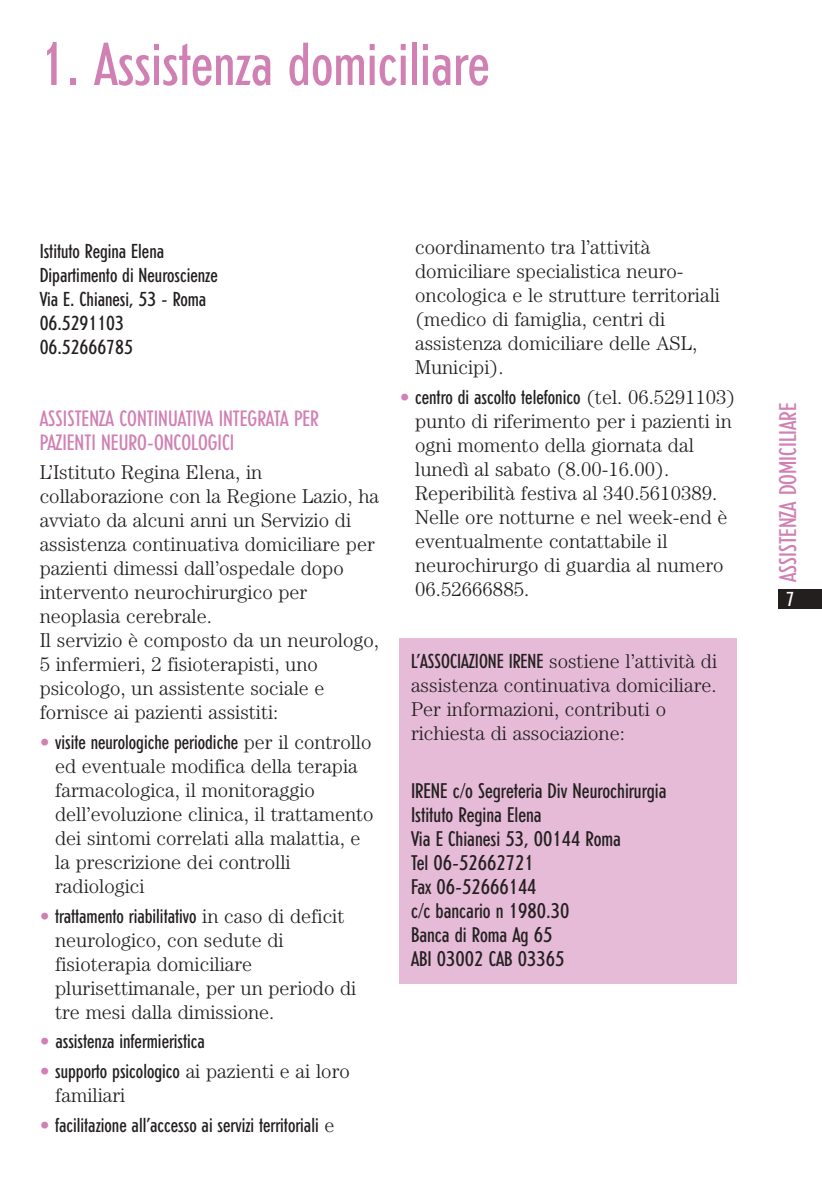
<style>
.page{position:relative;width:822px;height:1190px;background:#fff}
.page>*{position:absolute;margin:0;border:0;box-sizing:border-box;transform-origin:0 0}
.t1{font:300 condensed 60px "Erbar";color:#d180b4}
.t2{font:300 condensed 24px "Erbar";color:#d180b4}
.t3{font:300 condensed 22px/24px "Erbar";color:#d180b4}
.t4{font:300 condensed 21px/24px "Erbar";color:#231f1f}
.t5{font:300 20px/24px "Century";color:#231f1f}
.t6{font:300 condensed 20px/24px "Erbar";color:#231f1f}
.t7{font:300 condensed 20px "Erbar";color:#fff}
.s1{font-family:"Century";font-stretch:normal;color:#d180b4}
.s2{font-family:"Century";font-stretch:normal}
.s3{font-family:"Erbar";font-stretch:condensed}
</style>
<div class="page">
<div style="left:779px;top:589px;width:43px;height:20px;background:#231f1f"></div>
<div style="left:400px;top:638px;width:337px;height:346px;background:#e5bbd8"></div>
<h1 class="t1" style="left:40px;top:42px;width:452px">1. Assistenza domiciliare</h1>
<p class="t6" style="left:40px;top:241px;width:180px">Istituto Regina Elena<br>Dipartimento di Neuroscienze<br>Via E. Chianesi, 53 - Roma<br>06.5291103<br>06.52666785</p>
<p class="t3" style="left:40px;top:408px;width:281px">ASSISTENZA CONTINUATIVA INTEGRATA PER<br>PAZIENTI NEURO-ONCOLOGICI</p>
<p class="t5" style="left:40px;top:462px;width:341px">L’Istituto Regina Elena, in collaborazione con la Regione Lazio, ha avviato da alcuni anni un Servizio di assistenza continuativa domiciliare per pazienti dimessi dall’ospedale dopo intervento neurochirurgico per neoplasia cerebrale.<br>Il servizio è composto da un neurologo, 5 infermieri, 2 fisioterapisti, uno psicologo, un assistente sociale e fornisce ai pazienti assistiti:</p>
<p class="t6" style="left:40px;top:732px;width:333px"><span class="s1">•</span> visite neurologiche periodiche <span class="s2">per il controllo</span></p>
<p class="t5" style="left:55px;top:756px;width:320px">ed eventuale modifica della terapia farmacologica, il monitoraggio dell’evoluzione clinica, il trattamento dei sintomi correlati alla malattia, e la prescrizione dei controlli radiologici</p>
<p class="t6" style="left:40px;top:906px;width:306px"><span class="s1">•</span> trattamento riabilitativo <span class="s2">in caso di deficit</span></p>
<p class="t5" style="left:55px;top:930px;width:303px">neurologico, con sedute di fisioterapia domiciliare plurisettimanale, per un periodo di tre mesi dalla dimissione.</p>
<p class="t6" style="left:40px;top:1032px;width:167px"><span class="s1">•</span> assistenza infermieristica</p>
<p class="t6" style="left:40px;top:1061px;width:312px"><span class="s1">•</span> supporto psicologico <span class="s2">ai pazienti e ai loro</span></p>
<p class="t5" style="left:55px;top:1085px;width:72px">familiari</p>
<p class="t6" style="left:40px;top:1115px;width:296px"><span class="s1">•</span> facilitazione all’accesso ai servizi territoriali <span class="s2">e</span></p>
<p class="t5" style="left:415px;top:237px;width:306px">coordinamento tra l’attività domiciliare specialistica neuro&shy;oncologica e le strutture territoriali (medico di famiglia, centri di assistenza domiciliare delle ASL,<br>Municipi).</p>
<p class="t6" style="left:400px;top:387px;width:337px"><span class="s1">•</span> centro di ascolto telefonico <span class="s2">(tel. 06.5291103)</span></p>
<p class="t5" style="left:415px;top:411px;width:318px">punto di riferimento per i pazienti in ogni momento della giornata dal lunedì al sabato (8.00-16.00).<br>Reperibilità festiva al 340.5610389.<br>Nelle ore notturne e nel week-end è eventualmente contattabile il neurochirurgo di guardia al numero<br>06.52666885.</p>
<p class="t5" style="left:411px;top:651px;width:308px"><span class="s3">L’ASSOCIAZIONE IRENE</span> sostiene l’attività di assistenza continuativa domiciliare.<br>Per informazioni, contributi o richiesta di associazione:</p>
<p class="t4" style="left:411px;top:781px;width:257px">IRENE c/o Segreteria Div Neurochirurgia<br>Istituto Regina Elena<br>Via E Chianesi 53, 00144 Roma<br>Tel 06-52662721<br>Fax 06-52666144<br>c/c bancario n 1980.30<br>Banca di Roma Ag 65<br>ABI 03002 CAB 03365</p>
<p class="t2" style="left:779px;top:582px;width:181px;rotate:-90deg">ASSISTENZA DOMICILIARE</p>
<p class="t7" style="left:786px;top:591px;width:10px">7</p>
</div>
